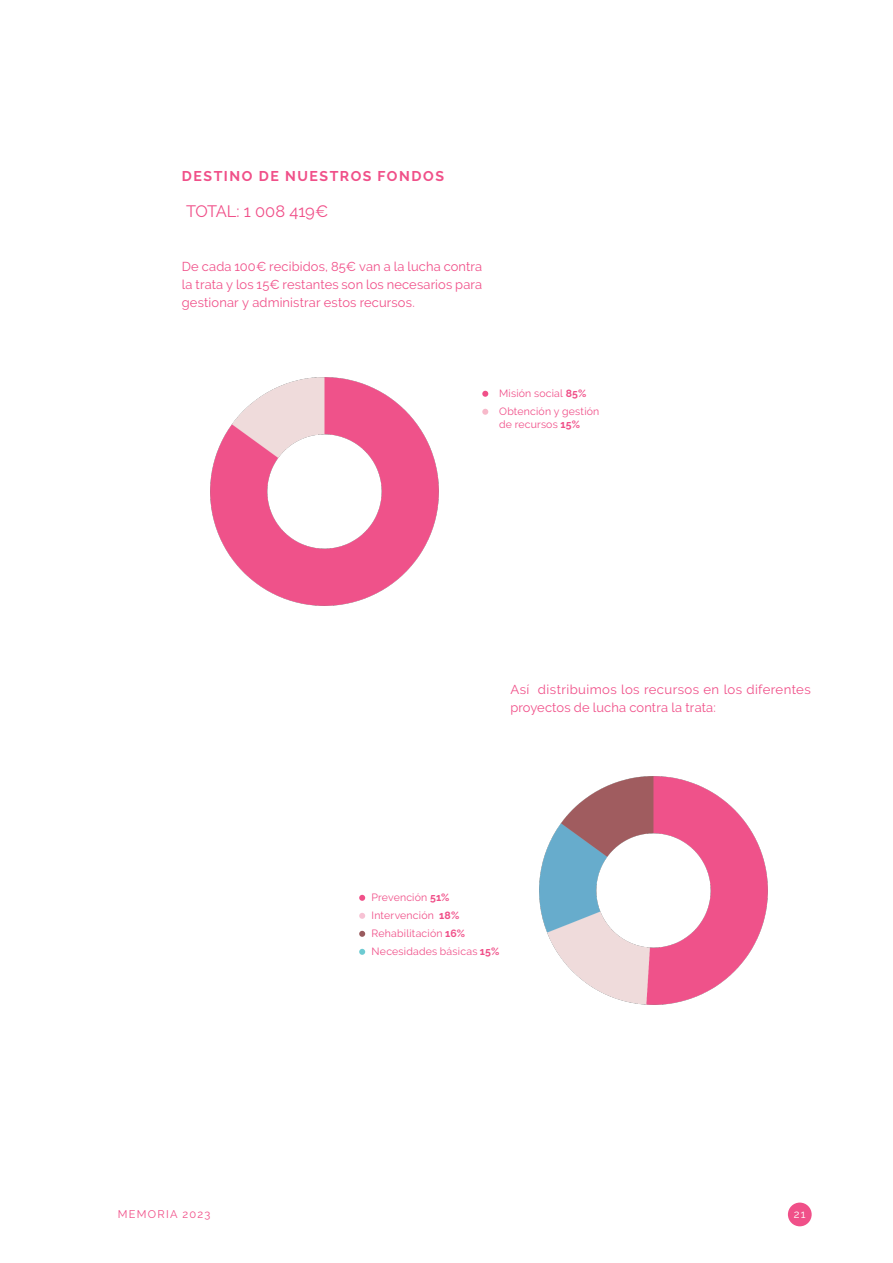
<style>
.page{position:relative;width:893px;height:1263px;background:#fff}
.page>*{position:absolute;margin:0;border:0;box-sizing:border-box;transform-origin:0 0}
.body{font:16.5px "Raleway";letter-spacing:-.005em;color:#f05089}
.t1{font:700 14.1px "Raleway";letter-spacing:.11em;color:#f05089}
.body-2{font:12.9px/18px "Raleway";letter-spacing:.01em;color:#f05089;text-align:justify}
.t2{font:11.1px "Raleway";letter-spacing:.115em;color:#f05089}
.t3{font:11.1px "Raleway";color:#fff}
.notes{font:10.5px/13.5px "Raleway";letter-spacing:.02em;color:#f05089}
.s1{font-weight:700}
</style>
<div class="page">
<svg style="left:482px;top:391px;width:6px;height:6px"></svg>
<svg style="left:482px;top:409px;width:6px;height:6px"></svg>
<img style="left:210px;top:377px;width:229px;height:229px">
<svg style="left:359px;top:895px;width:6px;height:6px"></svg>
<svg style="left:359px;top:931px;width:6px;height:6px"></svg>
<svg style="left:359px;top:913px;width:6px;height:6px"></svg>
<svg style="left:359px;top:949px;width:6px;height:6px"></svg>
<img style="left:539px;top:776px;width:229px;height:229px">
<div style="left:788px;top:1202px;width:24px;height:24px;background:#f05089;border-radius:50%"></div>
<h2 class="t1" style="left:182px;top:168px;width:264px">DESTINO DE NUESTROS FONDOS</h2>
<p class="body" style="left:186px;top:201px;width:144px">TOTAL: 1 008 419€</p>
<p class="body-2" style="left:182px;top:257px;width:302px">De cada 100€ recibidos, 85€ van a la lucha contra la trata y los 15€ restantes son los necesarios para gestionar y administrar estos recursos.</p>
<p class="notes" style="left:499px;top:386px;width:89px">Misión social <span class="s1">85%</span></p>
<p class="notes" style="left:499px;top:404px;width:102px">Obtención y gestión de recursos <span class="s1">15%</span></p>
<p class="body-2" style="left:510px;top:680px;width:302px">Así distribuimos los recursos en los diferentes proyectos de lucha contra la trata:</p>
<p class="notes" style="left:372px;top:890px;width:79px">Prevención <span class="s1">51%</span></p>
<p class="notes" style="left:372px;top:908px;width:89px">Intervención <span class="s1">18%</span></p>
<p class="notes" style="left:372px;top:926px;width:95px">Rehabilitación <span class="s1">16%</span></p>
<p class="notes" style="left:372px;top:944px;width:129px">Necesidades básicas <span class="s1">15%</span></p>
<p class="t2" style="left:118px;top:1208px;width:94px">MEMORIA 2023</p>
<p class="t3" style="left:794px;top:1208px;width:13px">21</p>
</div>
